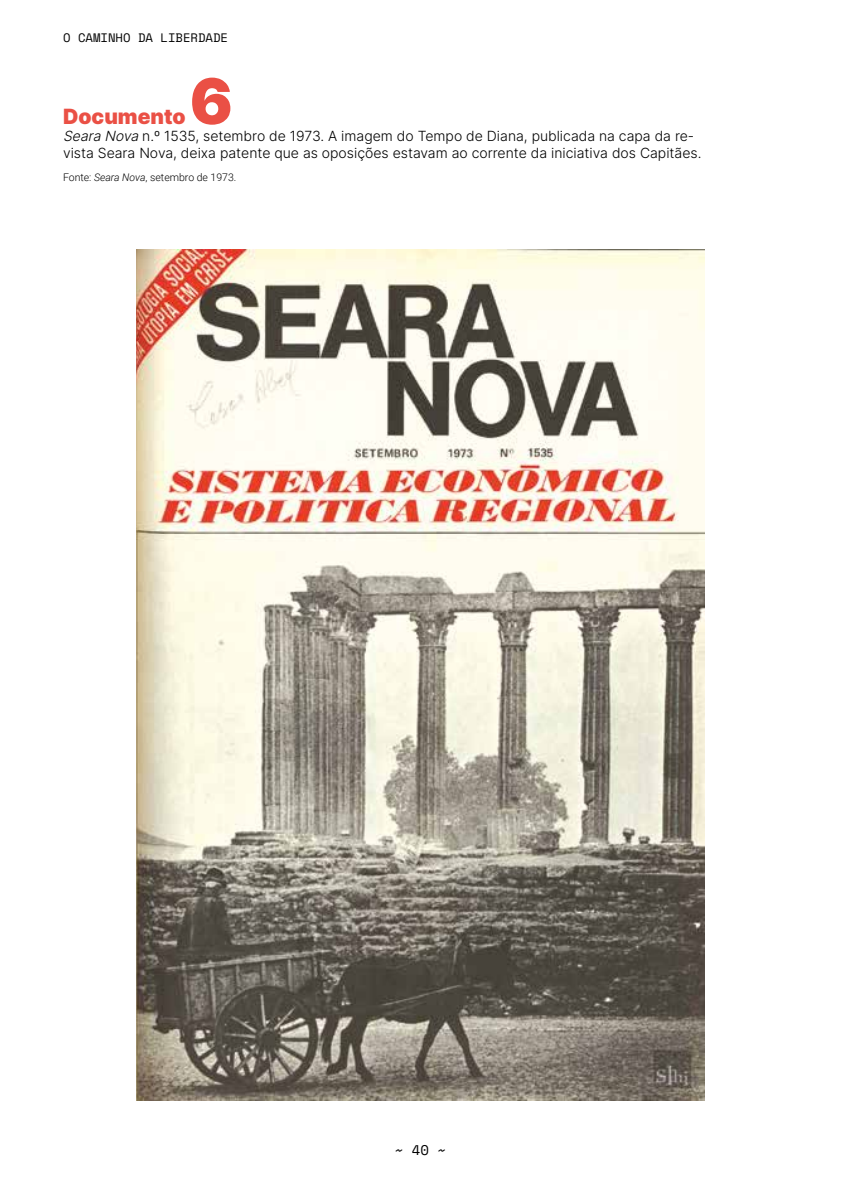
<style>
.page{position:relative;width:844px;height:1191px;background:#fff}
.page>*{position:absolute;margin:0;border:0;box-sizing:border-box;transform-origin:0 0}
.t1{font:900 63px "Inter";color:#ea5045}
.t2{font:900 21px "Inter";color:#ea5045}
.t3{font:300 14px/16.8px "Inter";color:#000}
.t4{font:14px "Space Mono";color:#000}
.t5{font:12.25px "Space Mono";color:#000}
.t6{font:300 10.5px "Roboto";color:#000}
.s1{font-style:italic}
</style>
<div class="page">
<img style="left:136px;top:249px;width:568px;height:851px">
<p class="t5" style="left:63px;top:29px;width:166px">O CAMINHO DA LIBERDADE</p>
<h1 class="t1" style="left:190px;top:55px;width:45px">6</h1>
<p class="t3" style="left:63px;top:127px;width:639px"><span class="s1">SearaNova</span> n.º 1535, setembro de 1973. A imagem do Tempo de Diana, publicada na capa da re&shy;vista Seara Nova, deixa patente que as oposições estavam ao corrente da iniciativa dos Capitães.</p>
<h2 class="t2" style="left:63px;top:101px;width:124px">Documento</h2>
<p class="t6" style="left:63px;top:170px;width:175px">Fonte: <span class="s1">Seara Nova</span>, setembro de 1973.</p>
<p class="t4" style="left:394px;top:1139px;width:53px">~ 40 ~</p>
</div>
